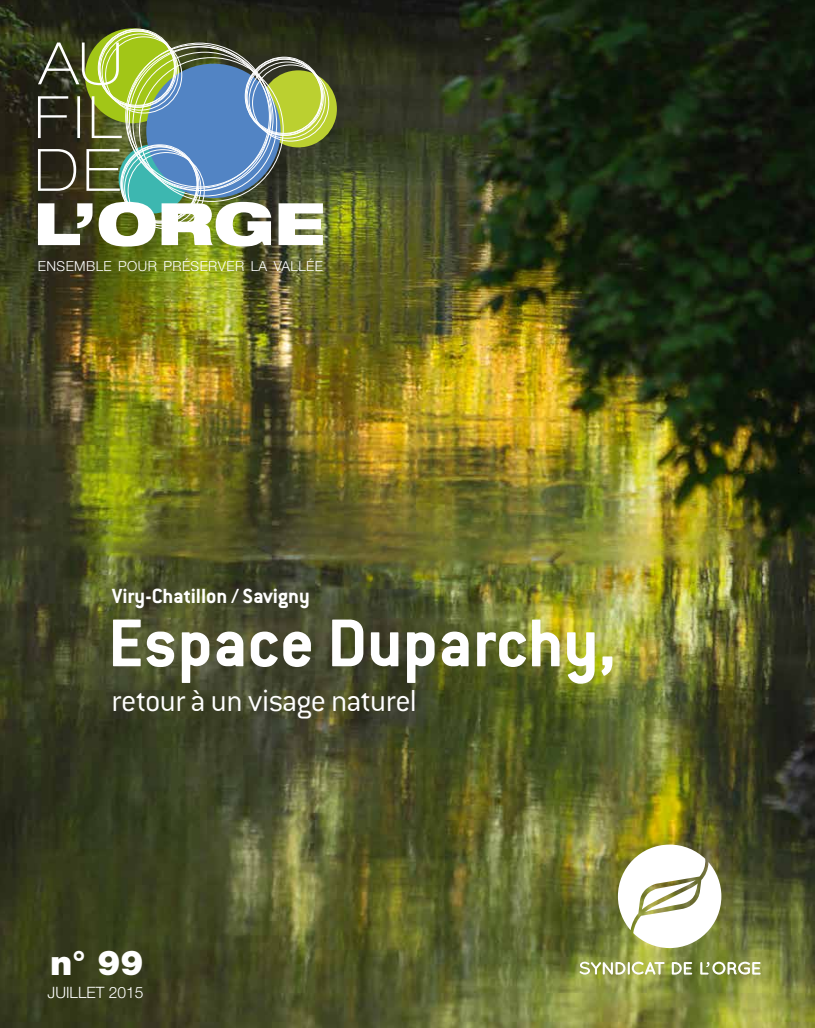
<style>
.page{position:relative;width:815px;height:1028px;background:#fff}
.page>*{position:absolute;margin:0;border:0;box-sizing:border-box;transform-origin:0 0}
.t1{font:700 74.12px "Conduit ITC";color:#fff}
.t2{font:900 34.38px "Helvetica Neue LT Std";color:#fff}
.t3{font:300 33.38px "Conduit ITC";letter-spacing:-.025em;color:#fff}
.t4{font:700 22.5px "Conduit ITC";color:#fff}
.t5{font:300 15.62px "Helvetica Neue LT Std";color:#fff}
.t6{font:300 13.75px "Helvetica Neue LT Std";letter-spacing:.03em;color:#fff}
</style>
<div class="page">
<img style="left:0;top:0;width:815px;height:1028px">
<svg style="left:85px;top:28px;width:95px;height:95px;background:#b5d149"></svg>
<svg style="left:260px;top:70px;width:77px;height:77px;background:#c0d345"></svg>
<svg style="left:119px;top:144px;width:69px;height:69px;background:#68c6c1"></svg>
<svg style="left:146px;top:64px;width:135px;height:134px;background:#6491c9"></svg>
<div style="left:252px;top:65px;width:77px;height:76px;border:1px solid #fff;border-radius:50%"></div>
<div style="left:249px;top:62px;width:76px;height:76px;border:1px solid #fff;border-radius:50%"></div>
<div style="left:245px;top:58px;width:77px;height:76px;border:1px solid #fff;border-radius:50%"></div>
<svg style="left:38px;top:202px;width:285px;height:44px"></svg>
<svg style="left:38px;top:149px;width:82px;height:42px;background:#5f5f46"></svg>
<svg style="left:38px;top:96px;width:84px;height:42px;background:#63673e"></svg>
<svg style="left:38px;top:43px;width:81px;height:42px;background:#7c894d"></svg>
<svg style="left:618px;top:844px;width:103px;height:104px"></svg>
<svg style="left:579px;top:961px;width:86px;height:13px"></svg>
<svg style="left:672px;top:962px;width:20px;height:12px"></svg>
<svg style="left:700px;top:961px;width:61px;height:13px"></svg>
<p class="t6" style="left:38px;top:257px;width:286px">ENSEMBLE POUR PRÉSERVER LA VALLÉE</p>
<h3 class="t4" style="left:112px;top:582px;width:199px">Viry-Chatillon / Savigny</h3>
<h1 class="t1" style="left:108px;top:599px;width:509px">Espace Duparchy,</h1>
<h3 class="t3" style="left:112px;top:683px;width:307px">retour à un visage naturel</h3>
<h2 class="t2" style="left:50px;top:942px;width:95px">n° 99</h2>
<p class="t5" style="left:48px;top:982px;width:97px">JUILLET 2015</p>
</div>
